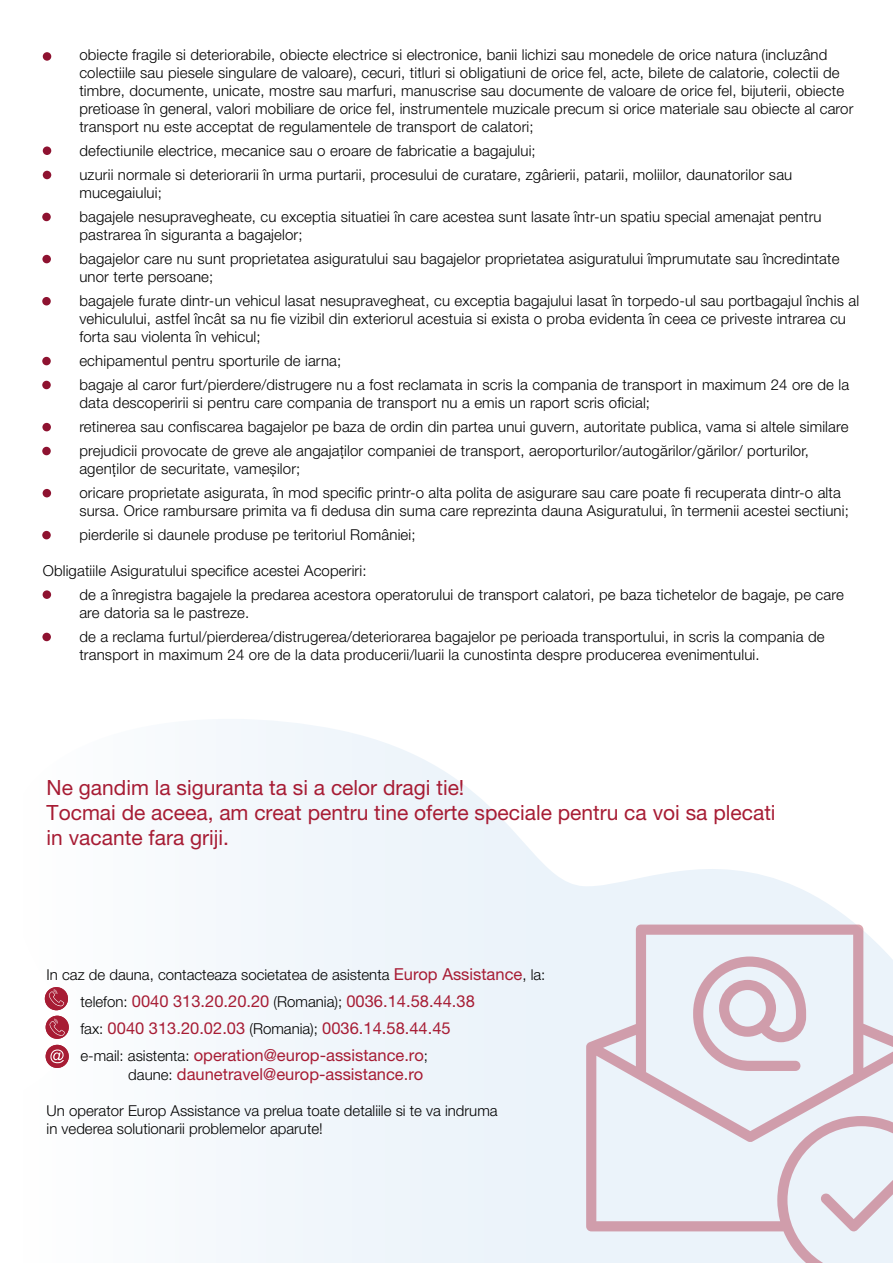
<style>
.page{position:relative;width:893px;height:1263px;background:#fff}
.page>*{position:absolute;margin:0;border:0;box-sizing:border-box;transform-origin:0 0}
.t1{font:21px/25.2px "Helvetica Neue LT Pro";color:#a71c34}
.t2{font:16.5px/27px "Helvetica Neue LT Pro";color:#a71c34}
.t3{font:300 15px/24px "Helvetica Neue LT Pro";letter-spacing:.01em;color:#000}
.s1{font-weight:400;font-size:16.5px;color:#a71c34}
.s2{font-weight:300;font-size:15px;color:#000}
</style>
<div class="page">
<svg style="left:44px;top:719px;width:811px;height:544px"></svg>
<div style="left:43px;top:52px;width:8px;height:9px;background:#8e1230;border-radius:50%"></div>
<div style="left:43px;top:146px;width:8px;height:9px;background:#8e1230;border-radius:50%"></div>
<div style="left:43px;top:171px;width:8px;height:8px;background:#8e1230;border-radius:50%"></div>
<div style="left:42px;top:213px;width:9px;height:8px;background:#8e1230;border-radius:50%"></div>
<div style="left:42px;top:255px;width:9px;height:8px;background:#8e1230;border-radius:50%"></div>
<div style="left:42px;top:297px;width:9px;height:8px;background:#8e1230;border-radius:50%"></div>
<div style="left:42px;top:357px;width:9px;height:8px;background:#8e1230;border-radius:50%"></div>
<div style="left:42px;top:381px;width:9px;height:8px;background:#8e1230;border-radius:50%"></div>
<div style="left:42px;top:423px;width:9px;height:8px;background:#8e1230;border-radius:50%"></div>
<div style="left:42px;top:447px;width:9px;height:8px;background:#8e1230;border-radius:50%"></div>
<div style="left:43px;top:489px;width:8px;height:8px;background:#8e1230;border-radius:50%"></div>
<div style="left:42px;top:531px;width:9px;height:8px;background:#8e1230;border-radius:50%"></div>
<div style="left:43px;top:590px;width:8px;height:9px;background:#8e1230;border-radius:50%"></div>
<div style="left:42px;top:633px;width:9px;height:8px;background:#8e1230;border-radius:50%"></div>
<svg style="left:586px;top:924px;width:307px;height:339px;background:#e5e1e9"></svg>
<div style="left:46px;top:1045px;width:23px;height:23px;background:#a71c34;border-radius:50%"></div>
<svg style="left:50px;top:1049px;width:14px;height:14px"></svg>
<div style="left:46px;top:1016px;width:23px;height:23px;background:#a71c34;border-radius:50%"></div>
<div style="left:45px;top:987px;width:23px;height:23px;background:#a71c34;border-radius:50%"></div>
<svg style="left:49px;top:1019px;width:16px;height:17px"></svg>
<svg style="left:49px;top:989px;width:15px;height:17px"></svg>
<p class="t3" style="left:79px;top:46px;width:775px;line-height:18px">obiecte fragile si deteriorabile, obiecte electrice si electronice, banii lichizi sau monedele de orice natura (incluzând colectiile sau piesele singulare de valoare), cecuri, titluri si obligatiuni de orice fel, acte, bilete de calatorie, colectii de timbre, documente, unicate, mostre sau marfuri, manuscrise sau documente de valoare de orice fel, bijuterii, obiecte pretioase în general, valori mobiliare de orice fel, instrumentele muzicale precum si orice materiale sau obiecte al caror transport nu este acceptat de regulamentele de transport de calatori;</p>
<p class="t3" style="left:79px;top:139px;width:714px">defectiunile electrice, mecanice sau o eroare de fabricatie a bagajului;<br>uzurii normale si deteriorarii în urma purtarii, procesului de curatare, zgârierii, patarii, moliilor, daunatorilor sau</p>
<p class="t3" style="left:79px;top:181px;width:744px">mucegaiului;<br>bagajele nesupravegheate, cu exceptia situatiei în care acestea sunt lasate într-un spatiu special amenajat pentru</p>
<p class="t3" style="left:79px;top:223px;width:762px">pastrarea în siguranta a bagajelor;<br>bagajelor care nu sunt proprietatea asiguratului sau bagajelor proprietatea asiguratului împrumutate sau încredintate</p>
<p class="t3" style="left:79px;top:265px;width:781px">unor terte persoane;<br>bagajele furate dintr-un vehicul lasat nesupravegheat, cu exceptia bagajului lasat în torpedo-ul sau portbagajul închis al</p>
<p class="t3" style="left:79px;top:310px;width:768px;line-height:18px">vehiculului, astfel încât sa nu fie vizibil din exteriorul acestuia si exista o proba evidenta în ceea ce priveste intrarea cu forta sau violenta în vehicul;</p>
<p class="t3" style="left:79px;top:349px;width:771px">echipamentul pentru sporturile de iarna;<br>bagaje al caror furt/pierdere/distrugere nu a fost reclamata in scris la compania de transport in maximum 24 ore de la</p>
<p class="t3" style="left:79px;top:391px;width:771px">data descoperirii si pentru care compania de transport nu a emis un raport scris oficial;<br>retinerea sau confiscarea bagajelor pe baza de ordin din partea unui guvern, autoritate publica, vama si altele similare prejudicii provocate de greve ale angajaţilor companiei de transport, aeroporturilor/autogărilor/gărilor/ porturilor,</p>
<p class="t3" style="left:79px;top:457px;width:763px">agenţilor de securitate, vameșilor;<br>oricare proprietate asigurata, în mod specific printr-o alta polita de asigurare sau care poate fi recuperata dintr-o alta</p>
<p class="t3" style="left:79px;top:499px;width:771px">sursa. Orice rambursare primita va fi dedusa din suma care reprezinta dauna Asiguratului, în termenii acestei sectiuni; pierderile si daunele produse pe teritoriul României;</p>
<p class="t3" style="left:79px;top:559px;width:766px;text-indent:-37px">Obligatiile Asiguratului specifice acestei Acoperiri:<br>de a înregistra bagajele la predarea acestora operatorului de transport calatori, pe baza tichetelor de bagaje, pe care</p>
<p class="t3" style="left:79px;top:601px;width:747px">are datoria sa le pastreze.<br>de a reclama furtul/pierderea/distrugerea/deteriorarea bagajelor pe perioada transportului, in scris la compania de</p>
<p class="t3" style="left:79px;top:643px;width:682px">transport in maximum 24 ore de la data producerii/luarii la cunostinta despre producerea evenimentului.</p>
<h1 class="t1" style="left:47px;top:774px;width:730px">Ne gandim la siguranta ta si a celor dragi tie!<br>Tocmai de aceea, am creat pentru tine oferte speciale pentru ca voi sa plecati in vacante fara griji.</h1>
<p class="t3" style="left:47px;top:962px;width:500px">In caz de dauna, contacteaza societatea de asistenta <span class="s1">Europ Assistance</span>, la:</p>
<p class="t2" style="left:80px;top:987px;width:396px"><span class="s2">telefon:</span> 0040 313.20.20.20 <span class="s2">(Romania);</span> 0036.14.58.44.38 <span class="s2">fax:</span> 0040 313.20.02.03 <span class="s2">(Romania);</span> 0036.14.58.44.45 <span class="s2">e-mail: asistenta:</span> operation@europ-assistance.ro<span class="s2">;</span></p>
<p class="t2" style="left:128px;top:1061px;width:296px"><span class="s2">daune:</span> daunetravel@europ-assistance.ro</p>
<p class="t3" style="left:47px;top:1102px;width:452px;line-height:18px">Un operator Europ Assistance va prelua toate detaliile si te va indruma in vederea solutionarii problemelor aparute!</p>
</div>
